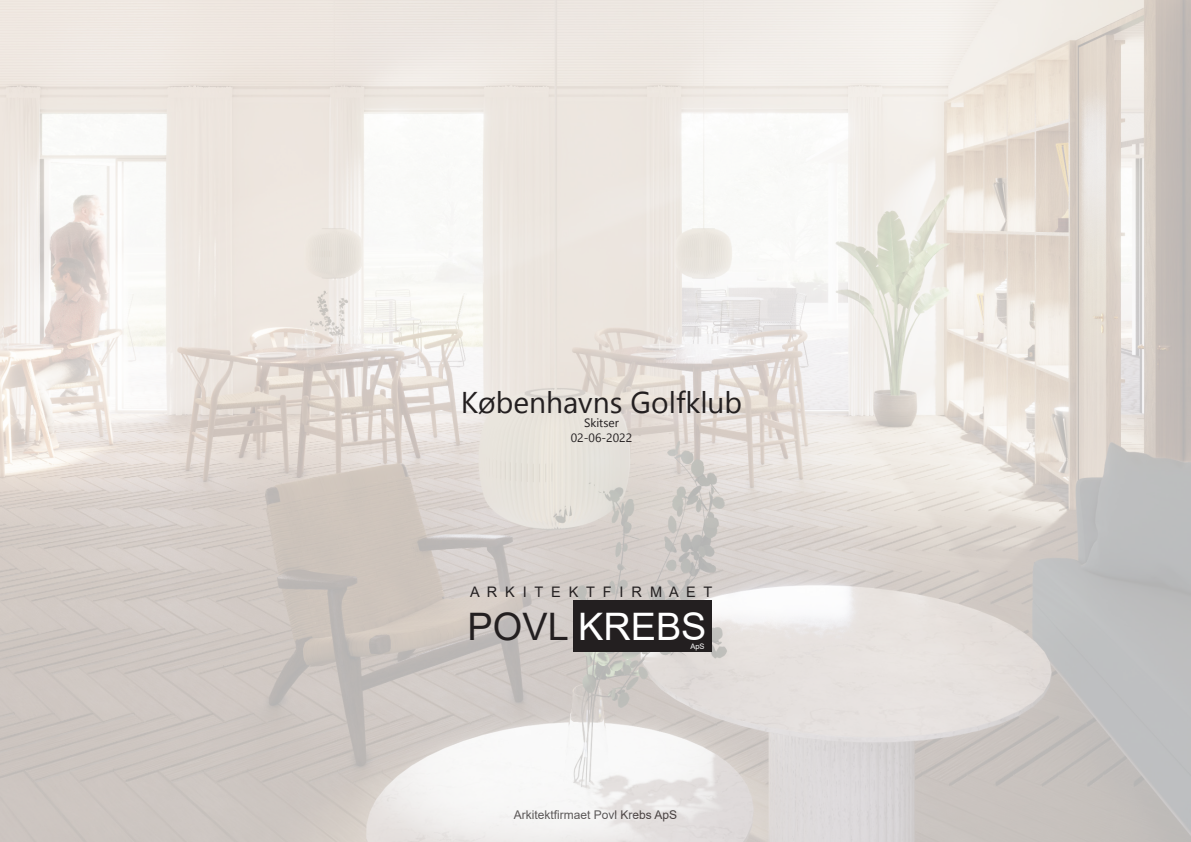
<style>
.page{position:relative;width:1191px;height:842px;background:#fff}
.page>*{position:absolute;margin:0;border:0;box-sizing:border-box;transform-origin:0 0}
.t1{font:37.9px "Arial";color:#fff}
.t2{font:30px "Segoe UI Emoji";color:#231f20}
.t3{font:14.5px "Arial";color:#231f20}
.t4{font:12px "Arial";color:#231f20}
.t5{font:7.5px "Arial";color:#fff}
.s1{color:#231f20}
</style>
<div class="page">
<img style="left:0;top:0;width:1191px;height:842px">
<div style="left:573px;top:601px;width:138px;height:51px;background:#231f20"></div>
<svg style="left:463px;top:391px;width:65px;height:23px"></svg>
<svg style="left:548px;top:391px;width:28px;height:22px"></svg>
<svg style="left:632px;top:392px;width:17px;height:21px"></svg>
<svg style="left:677px;top:390px;width:23px;height:23px"></svg>
<svg style="left:727px;top:391px;width:14px;height:22px"></svg>
<svg style="left:571px;top:419px;width:60px;height:23px"></svg>
<p class="t2" style="left:529px;top:384px;width:197px">■ ❖■▲ □● ●◆</p>
<p class="t3" style="left:470px;top:581px;width:244px">A R K I T E K T F I R M A E T</p>
<p class="t1" style="left:467px;top:601px;width:240px"><span class="s1">POVL</span> KREBS</p>
<p class="t5" style="left:690px;top:641px;width:16px">ApS</p>
<p class="t4" style="left:514px;top:806px;width:165px">Arkitektfirmaet Povl Krebs ApS</p>
</div>
